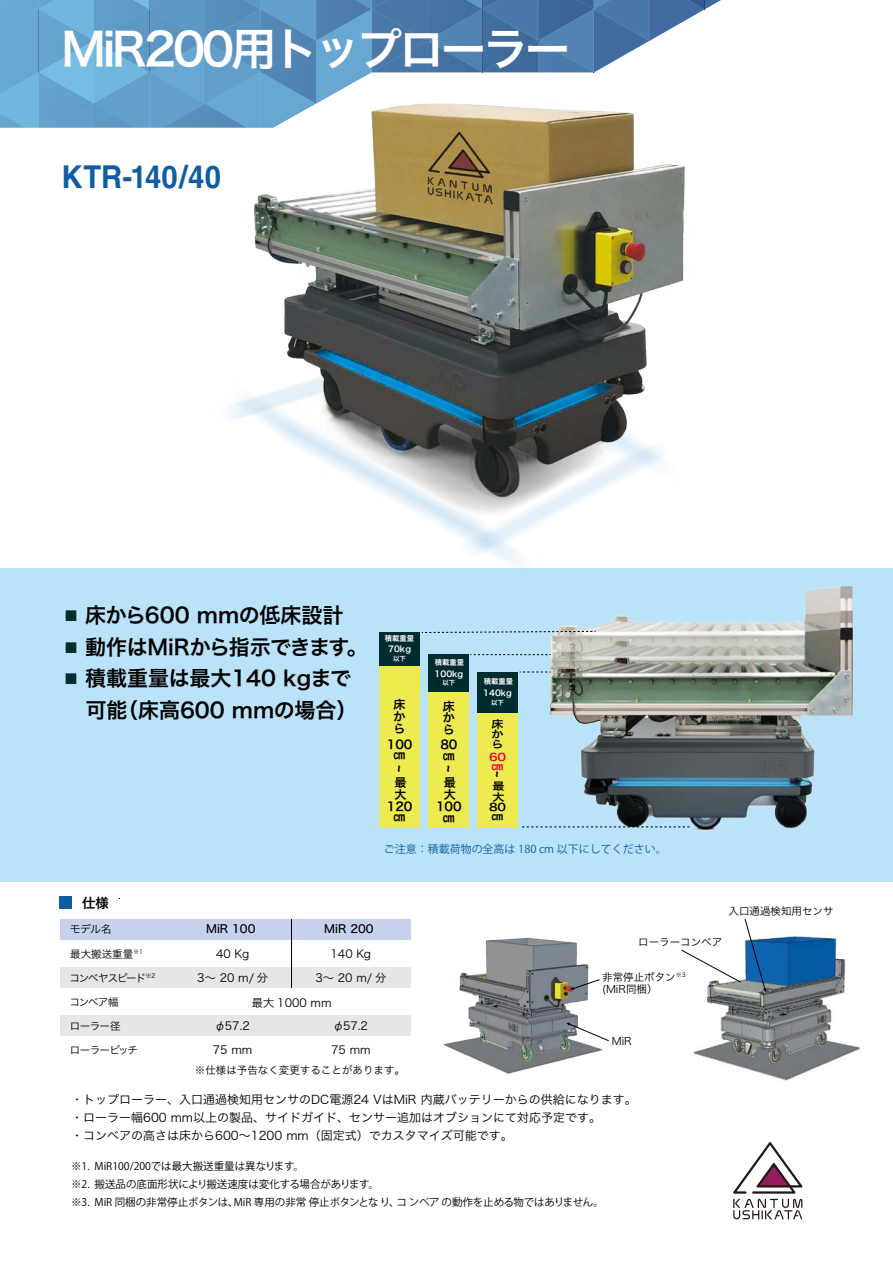
<style>
.page{position:relative;width:893px;height:1263px;background:#fff}
.page>*{position:absolute;margin:0;border:0;box-sizing:border-box;transform-origin:0 0}
.t1{font:45px "Hira Kaku Pro W6";letter-spacing:-.065em;color:#fff}
.t2{font:700 31.5px "Helvetica";letter-spacing:.01em;color:#0f5ea3;scale:.93 1}
.t3{font:21px/31.5px "Hiragino Sans W6";color:#000}
.t4{font:13.5px "Hiragino Sans W6";color:#000}
.t5{font:12px/18px "Hiragino Sans W3";color:#000}
.t6{font:12px/12px "Hiragino Sans W6";color:#000;text-align:center}
.t7{font:12px "Hiragino Sans W6";color:#000;scale:.87 1}
.t8{font:11.25px/24px "Hiragino Sans W3";color:#000;text-align:center}
.t9{font:11.25px "Hiragino Sans W5";color:#000}
.t10{font:10.95px "Koz Go Pr 6 N";color:#0f5ea3}
.t11{font:10.5px/18px "Koz Go Pro";color:#000}
.t12{font:10.5px/12.6px "Hiragino Sans W3";color:#000}
.t13{font:10.5px "Hiragino Sans W3";letter-spacing:-.11em;color:#000}
.t14{font:10.5px/10.1px "Hiragino Sans W6";color:#000;text-align:justify;scale:1.15 1}
.t15{font:10.5px "Hiragino Sans W3";letter-spacing:-.065em;color:#000}
.t16{font:10.5px "Hiragino Sans W3";color:#000;scale:1.05 1}
.t17{font:10.5px/9.1px "Hiragino Sans W6";color:#e60039;scale:1.15 1}
.t18{font:8.25px "Hiragino Sans W6";color:#fff}
.t19{font:7.35px "Hiragino Sans W6";color:#fff}
.t20{font:6.45px "Hiragino Sans W6";color:#fff}
.s1{font-size:13.95px;color:#002b2f}
.s2{font-family:"Koz Go Pr 6 N"}
</style>
<div class="page">
<div style="left:0;top:569px;width:893px;height:313px;background:#bae3f9"></div>
<img style="left:557px;top:586px;width:297px;height:245px">
<svg style="left:0;top:0;width:721px;height:128px;background:#71a1c7"></svg>
<svg style="left:733px;top:1142px;width:69px;height:77px"></svg>
<div style="left:60px;top:919px;width:350px;height:21px;background:#c7d1eb"></div>
<div style="left:60px;top:967px;width:350px;height:21px;background:#e6e6e6"></div>
<div style="left:60px;top:1015px;width:350px;height:21px;background:#e6e6e6"></div>
<div style="left:59px;top:896px;width:13px;height:13px;background:#0f5ea3"></div>
<img style="left:443px;top:937px;width:166px;height:137px">
<img style="left:693px;top:935px;width:167px;height:146px">
<svg style="left:566px;top:1023px;width:43px;height:18px"></svg>
<svg style="left:681px;top:919px;width:85px;height:73px"></svg>
<svg style="left:570px;top:979px;width:30px;height:11px"></svg>
<svg style="left:379px;top:630px;width:311px;height:198px"></svg>
<hr style="left:291px;top:919px;width:1px;height:69px;background:#000">
<img style="left:197px;top:89px;width:529px;height:527px">
<h1 class="t1" style="left:62px;top:8px;width:510px">MiR200用トップローラー</h1>
<h2 class="t2" style="left:62px;top:158px;width:173px">KTR-140/40</h2>
<h3 class="t3" style="left:64px;top:598px;width:281px"><span class="s1">■</span> 床から600 mmの低床設計</h3>
<h3 class="t3" style="left:64px;top:630px;width:305px"><span class="s1">■</span> 動作はMiRから指示できます。</h3>
<h3 class="t3" style="left:86px;top:661px;width:273px;text-indent:-21px"><span class="s1">■</span> 積載重量は最大140 kgまで可能（床高600 mmの場合）</h3>
<p class="t19" style="left:385px;top:632px;width:31px">積載重量</p>
<p class="t18" style="left:388px;top:642px;width:24px">70kg</p>
<p class="t20" style="left:393px;top:652px;width:14px">以下</p>
<p class="t6" style="left:394px;top:699px;width:13px;line-height:11.6px;text-align:justify">床から</p>
<p class="t6" style="left:387px;top:738px;width:27px;line-height:10.6px">100㎝</p>
<p class="t6" style="left:407px;top:765px;width:9px;rotate:90deg">~</p>
<p class="t6" style="left:387px;top:776px;width:27px">最大<br>120</p>
<p class="t6" style="left:394px;top:810px;width:13px">㎝</p>
<p class="t19" style="left:435px;top:656px;width:31px">積載重量</p>
<p class="t18" style="left:435px;top:667px;width:30px">100kg</p>
<p class="t20" style="left:442px;top:677px;width:14px">以下</p>
<p class="t19" style="left:484px;top:674px;width:31px">積載重量</p>
<p class="t18" style="left:483px;top:686px;width:30px">140kg</p>
<p class="t6" style="left:443px;top:700px;width:13px;text-align:left">床か</p>
<p class="t20" style="left:491px;top:696px;width:14px">以下</p>
<p class="t6" style="left:440px;top:721px;width:19px;line-height:15px;text-align:left">ら<br>80</p>
<p class="t6" style="left:443px;top:748px;width:13px">㎝</p>
<p class="t6" style="left:456px;top:765px;width:9px;rotate:90deg">~</p>
<p class="t6" style="left:436px;top:776px;width:27px">最大<br>100</p>
<p class="t6" style="left:443px;top:811px;width:13px">㎝</p>
<p class="t14" style="left:492px;top:718px;width:12px">床から</p>
<p class="t17" style="left:489px;top:752px;width:16px">60㎝</p>
<p class="t7" style="left:509px;top:771px;width:9px;rotate:90deg">~</p>
<p class="t14" style="left:489px;top:781px;width:16px;line-height:10.5px;text-align:center">最大<br>80</p>
<p class="t14" style="left:492px;top:811px;width:12px">㎝</p>
<p class="t10" style="left:384px;top:842px;width:284px">ご注意：積載荷物の全高は 180 cm 以下にしてください。</p>
<p class="t4" style="left:82px;top:891px;width:28px">仕様</p>
<p class="t16" style="left:70px;top:920px;width:42px">モデル名</p>
<p class="t9" style="left:324px;top:919px;width:51px">MiR 200</p>
<p class="t9" style="left:206px;top:919px;width:51px">MiR 100</p>
<p class="t12" style="left:729px;top:904px;width:107px">入口通過検知用センサ</p>
<p class="t12" style="left:70px;top:946px;width:75px">最大搬送重量<sup>※</sup><sup>1</sup></p>
<p class="t13" style="left:69px;top:968px;width:88px">コンベヤスピード<sup>※</sup><sup>2</sup></p>
<p class="t12" style="left:69px;top:994px;width:51px">コンベア幅</p>
<p class="t12" style="left:70px;top:1018px;width:52px">ローラー径</p>
<p class="t15" style="left:70px;top:1040px;width:70px">ローラーピッチ</p>
<p class="t8" style="left:315px;top:940px;width:72px">140 Kg<br>3～ 20 m/ 分</p>
<p class="t8" style="left:331px;top:1012px;width:41px;text-align:left">φ57.2<br>75 mm</p>
<p class="t8" style="left:197px;top:940px;width:72px">40 Kg<br>3～ 20 m/ 分</p>
<p class="t8" style="left:213px;top:1012px;width:41px;text-align:left">φ57.2<br>75 mm</p>
<p class="t8" style="left:252px;top:990px;width:81px">最大 1000 mm</p>
<p class="t12" style="left:195px;top:1063px;width:212px"><span class="s2">※</span>仕様は予告なく変更することがあります。</p>
<p class="t12" style="left:638px;top:935px;width:85px">ローラーコンベア</p>
<p class="t12" style="left:602px;top:970px;width:85px">非常停止ポタン<sup>※</sup><sup>3 </sup>(MiR同梱）</p>
<p class="t12" style="left:612px;top:1034px;width:22px">MiR</p>
<p class="t5" style="left:71px;top:1089px;width:567px">・トップローラー、入口通過検知用センサのDC電源24 VはMiR 内蔵バッテリーからの供給になります。・ローラー幅600 mm以上の製品、サイドガイド、センサー追加はオブションにて対応予定です。<br>・コンベアの高さは床から600～1200 mm（固定式）でカスタマイズ可能です。</p>
<p class="t11" style="left:71px;top:1157px;width:534px">※1. MiR100/200では最大搬送重量は異なります。<br>※2. 搬送品の底面形状により搬送速度は変化する場合があります。<br>※3. MiR 同梱の非常停止ボタンは、MiR 専用の非常 停止ボタンとな り、コ ンベア の動作を止める物ではありません。</p>
</div>
